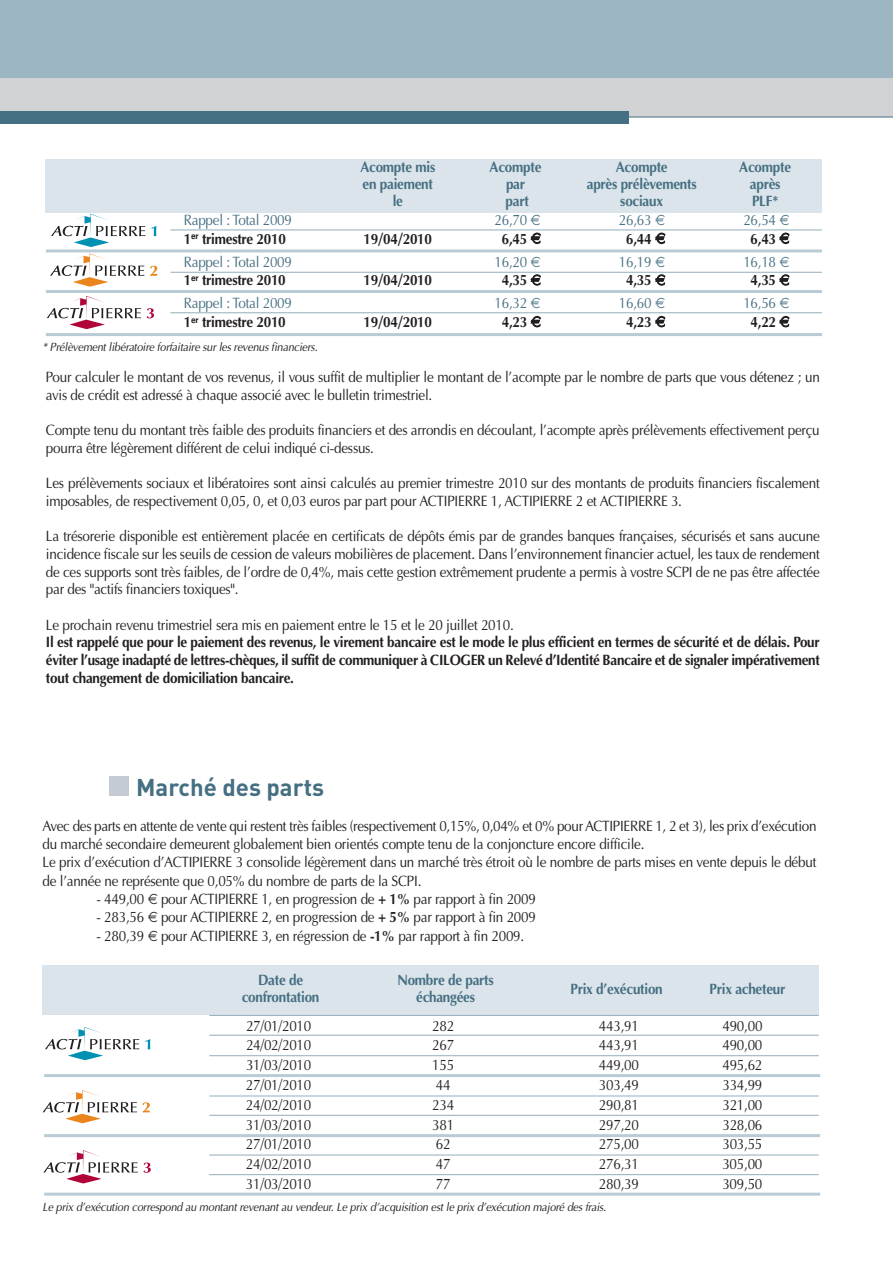
<style>
.page{position:relative;width:893px;height:1263px;background:#fff}
.page>*{position:absolute;margin:0;border:0;box-sizing:border-box;transform-origin:0 0}
.t1{font:700 24px "DIN";color:#456f82}
.t2{font:15px/17.7px "Optima";letter-spacing:-.02em;color:#231f20;scale:.9 1}
.t3{font:700 15px/17.7px "Optima";letter-spacing:-.02em;color:#231f20;text-align:justify;scale:.9 1}
.t4{font:700 15px "Optima";letter-spacing:-.015em;color:#456f82;scale:.9 1}
.t5{font:15px "Optima";letter-spacing:-.02em;color:#456f82;scale:.9 1}
.t6{font:italic 12px "Optima";letter-spacing:-.015em;color:#231f20;scale:.9 1}
.s1{font-weight:700}
</style>
<div class="page">
<div style="left:43px;top:965px;width:776px;height:49px;background:#dbe4ea"></div>
<div style="left:0;top:0;width:893px;height:80px;background:#9bb5c3"></div>
<div style="left:0;top:78px;width:893px;height:38px;background:#d1d2d4"></div>
<hr style="left:0;top:117px;width:893px;height:1px;background:#456f82">
<div style="left:0;top:111px;width:629px;height:12px;background:#456f82"></div>
<div style="left:46px;top:159px;width:776px;height:53px;background:#dbe4ea"></div>
<hr style="left:46px;top:249px;width:776px;height:3px;background:#b9ccd6">
<hr style="left:46px;top:290px;width:776px;height:3px;background:#b9ccd6">
<hr style="left:170px;top:230px;width:652px;height:1px;background:#93aebc">
<hr style="left:170px;top:272px;width:652px;height:1px;background:#93aebc">
<hr style="left:170px;top:312px;width:652px;height:1px;background:#93aebc">
<hr style="left:46px;top:333px;width:776px;height:3px;background:#b9ccd6">
<svg style="left:150px;top:266px;width:7px;height:10px"></svg>
<svg style="left:50px;top:253px;width:94px;height:34px"></svg>
<svg style="left:147px;top:308px;width:7px;height:10px"></svg>
<svg style="left:47px;top:296px;width:94px;height:33px"></svg>
<svg style="left:151px;top:226px;width:5px;height:10px"></svg>
<svg style="left:51px;top:214px;width:94px;height:33px"></svg>
<hr style="left:44px;top:1074px;width:776px;height:3px;background:#b9ccd6">
<hr style="left:44px;top:1134px;width:776px;height:3px;background:#b9ccd6">
<hr style="left:44px;top:1192px;width:776px;height:3px;background:#b9ccd6">
<svg style="left:43px;top:1090px;width:107px;height:33px"></svg>
<svg style="left:43px;top:1150px;width:108px;height:33px"></svg>
<svg style="left:145px;top:1039px;width:5px;height:10px"></svg>
<svg style="left:45px;top:1027px;width:94px;height:33px"></svg>
<hr style="left:209px;top:1055px;width:610px;height:1px;background:#93aebc">
<hr style="left:209px;top:1035px;width:610px;height:1px;background:#93aebc">
<hr style="left:209px;top:1095px;width:610px;height:1px;background:#93aebc">
<hr style="left:209px;top:1115px;width:610px;height:1px;background:#93aebc">
<hr style="left:209px;top:1155px;width:610px;height:1px;background:#93aebc">
<hr style="left:209px;top:1174px;width:610px;height:1px;background:#93aebc">
<hr style="left:209px;top:1015px;width:610px;height:1px;background:#93aebc">
<div style="left:110px;top:777px;width:19px;height:19px;background:#c5cbd2"></div>
<p class="t4" style="left:360px;top:158px;width:85px">Acompte mis</p>
<p class="t4" style="left:490px;top:158px;width:59px">Acompte</p>
<p class="t4" style="left:616px;top:158px;width:59px">Acompte</p>
<p class="t4" style="left:739px;top:158px;width:59px">Acompte</p>
<p class="t4" style="left:363px;top:175px;width:80px">en paiement</p>
<p class="t4" style="left:506px;top:175px;width:23px">par</p>
<p class="t4" style="left:587px;top:175px;width:124px">après prélèvements</p>
<p class="t4" style="left:750px;top:175px;width:35px">après</p>
<p class="t4" style="left:393px;top:192px;width:13px">le</p>
<p class="t4" style="left:506px;top:192px;width:27px">part</p>
<p class="t4" style="left:620px;top:192px;width:49px">sociaux</p>
<p class="t4" style="left:752px;top:192px;width:31px">PLF*</p>
<p class="t5" style="left:184px;top:211px;width:122px">Rappel : Total 2009</p>
<p class="t5" style="left:494px;top:211px;width:38px">26,70</p>
<p class="t5" style="left:619px;top:211px;width:38px">26,63</p>
<p class="t5" style="left:743px;top:211px;width:38px">26,54</p>
<p class="t3" style="left:184px;top:229px;width:115px">1<sup>er</sup> trimestre 2010</p>
<p class="t3" style="left:364px;top:229px;width:77px">19/04/2010</p>
<p class="t3" style="left:502px;top:229px;width:30px">6,45</p>
<p class="t3" style="left:626px;top:229px;width:30px">6,44</p>
<p class="t3" style="left:751px;top:229px;width:30px">6,43</p>
<p class="t5" style="left:184px;top:253px;width:122px">Rappel : Total 2009</p>
<p class="t5" style="left:494px;top:253px;width:38px">16,20</p>
<p class="t5" style="left:619px;top:253px;width:38px">16,19</p>
<p class="t5" style="left:743px;top:253px;width:38px">16,18</p>
<p class="t3" style="left:184px;top:271px;width:115px">1<sup>er</sup> trimestre 2010</p>
<p class="t3" style="left:364px;top:271px;width:77px">19/04/2010</p>
<p class="t3" style="left:502px;top:271px;width:30px">4,35</p>
<p class="t3" style="left:626px;top:271px;width:30px">4,35</p>
<p class="t3" style="left:751px;top:271px;width:30px">4,35</p>
<p class="t5" style="left:184px;top:294px;width:122px">Rappel : Total 2009</p>
<p class="t5" style="left:494px;top:294px;width:38px">16,32</p>
<p class="t5" style="left:619px;top:294px;width:38px">16,60</p>
<p class="t5" style="left:743px;top:294px;width:38px">16,56</p>
<p class="t3" style="left:184px;top:313px;width:115px">1<sup>er</sup> trimestre 2010</p>
<p class="t3" style="left:364px;top:313px;width:77px">19/04/2010</p>
<p class="t3" style="left:502px;top:313px;width:30px">4,23</p>
<p class="t3" style="left:626px;top:313px;width:30px">4,23</p>
<p class="t3" style="left:751px;top:313px;width:30px">4,22</p>
<p class="t6" style="left:43px;top:340px;width:307px">* Prélèvement libératoire forfaitaire sur les revenus financiers.</p>
<p class="t2" style="left:46px;top:368px;width:861px">Pour calculer le montant de vos revenus, il vous suffit de multiplier le montant de l’acompte par le nombre de parts que vous détenez ; un avis de crédit est adressé à chaque associé avec le bulletin trimestriel.</p>
<p class="t2" style="left:46px;top:421px;width:861px">Compte tenu du montant très faible des produits financiers et des arrondis en découlant, l’acompte après prélèvements effectivement perçu pourra être légèrement différent de celui indiqué ci-dessus.</p>
<p class="t2" style="left:46px;top:474px;width:861px">Les prélèvements sociaux et libératoires sont ainsi calculés au premier trimestre 2010 sur des montants de produits financiers fiscalement imposables, de respectivement 0,05, 0, et 0,03 euros par part pour ACTIPIERRE 1, ACTIPIERRE 2 et ACTIPIERRE 3.</p>
<p class="t2" style="left:46px;top:527px;width:861px;text-align:justify">La trésorerie disponible est entièrement placée en certificats de dépôts émis par de grandes banques françaises, sécurisés et sans aucune incidence fiscale sur les seuils de cession de valeurs mobilières de placement. Dans l’environnement financier actuel, les taux de rendement de ces supports sont très faibles, de l’ordre de 0,4%, mais cette gestion extrêmement prudente a permis à vostre SCPI de ne pas être affectée par des "actifs financiers toxiques".</p>
<p class="t2" style="left:46px;top:616px;width:521px">Le prochain revenu trimestriel sera mis en paiement entre le 15 et le 20 juillet 2010.</p>
<p class="t3" style="left:46px;top:633px;width:861px">Il est rappelé que pour le paiement des revenus, le virement bancaire est le mode le plus efficient en termes de sécurité et de délais. Pour éviter l’usage inadapté de lettres-chèques, il suffit de communiquer à CILOGER un Relevé d’Identité Bancaire et de signaler impérativement tout changement de domiciliation bancaire.</p>
<h1 class="t1" style="left:136px;top:773px;width:190px">Marché des parts</h1>
<p class="t2" style="left:43px;top:816px;width:862px;line-height:18.3px">Avec des parts en attente de vente qui restent très faibles (respectivement 0,15%, 0,04% et 0% pour ACTIPIERRE 1, 2 et 3), les prix d’exécution du marché secondaire demeurent globalement bien orientés compte tenu de la conjoncture encore difficile.<br>Le prix d’exécution d’ACTIPIERRE 3 consolide légèrement dans un marché très étroit où le nombre de parts mises en vente depuis le début de l’année ne représente que 0,05% du nombre de parts de la SCPI.</p>
<p class="t2" style="left:97px;top:890px;width:490px">- 449,00 pour ACTIPIERRE 1, en progression de <span class="s1">+ 1%</span> par rapport à fin 2009</p>
<p class="t2" style="left:97px;top:908px;width:490px">- 283,56 pour ACTIPIERRE 2, en progression de <span class="s1">+ 5%</span> par rapport à fin 2009</p>
<p class="t2" style="left:97px;top:927px;width:477px">- 280,39 pour ACTIPIERRE 3, en régression de <span class="s1">-1%</span> par rapport à fin 2009.</p>
<p class="t4" style="left:258px;top:971px;width:52px">Date de</p>
<p class="t4" style="left:397px;top:971px;width:109px">Nombre de parts</p>
<p class="t4" style="left:570px;top:980px;width:104px">Prix d’exécution</p>
<p class="t4" style="left:710px;top:980px;width:86px">Prix acheteur</p>
<p class="t4" style="left:242px;top:988px;width:88px">confrontation</p>
<p class="t4" style="left:416px;top:988px;width:67px">échangées</p>
<p class="t2" style="left:246px;top:1016px;width:74px">27/01/2010</p>
<p class="t2" style="left:432px;top:1016px;width:26px">282</p>
<p class="t2" style="left:599px;top:1016px;width:46px">443,91</p>
<p class="t2" style="left:722px;top:1016px;width:46px">490,00</p>
<p class="t2" style="left:246px;top:1036px;width:74px">24/02/2010</p>
<p class="t2" style="left:432px;top:1036px;width:26px">267</p>
<p class="t2" style="left:599px;top:1036px;width:46px">443,91</p>
<p class="t2" style="left:722px;top:1036px;width:46px">490,00</p>
<p class="t2" style="left:246px;top:1056px;width:74px">31/03/2010</p>
<p class="t2" style="left:432px;top:1056px;width:26px">155</p>
<p class="t2" style="left:599px;top:1056px;width:46px">449,00</p>
<p class="t2" style="left:722px;top:1056px;width:46px">495,62</p>
<p class="t2" style="left:246px;top:1076px;width:74px">27/01/2010</p>
<p class="t2" style="left:436px;top:1076px;width:18px">44</p>
<p class="t2" style="left:599px;top:1076px;width:46px">303,49</p>
<p class="t2" style="left:722px;top:1076px;width:46px">334,99</p>
<p class="t2" style="left:246px;top:1096px;width:74px">24/02/2010</p>
<p class="t2" style="left:432px;top:1096px;width:26px">234</p>
<p class="t2" style="left:599px;top:1096px;width:46px">290,81</p>
<p class="t2" style="left:722px;top:1096px;width:46px">321,00</p>
<p class="t2" style="left:246px;top:1115px;width:74px">31/03/2010</p>
<p class="t2" style="left:432px;top:1115px;width:26px">381</p>
<p class="t2" style="left:599px;top:1115px;width:46px">297,20</p>
<p class="t2" style="left:722px;top:1115px;width:46px">328,06</p>
<p class="t2" style="left:246px;top:1135px;width:74px">27/01/2010</p>
<p class="t2" style="left:436px;top:1135px;width:18px">62</p>
<p class="t2" style="left:599px;top:1135px;width:46px">275,00</p>
<p class="t2" style="left:722px;top:1135px;width:46px">303,55</p>
<p class="t2" style="left:246px;top:1155px;width:74px">24/02/2010</p>
<p class="t2" style="left:436px;top:1155px;width:18px">47</p>
<p class="t2" style="left:599px;top:1155px;width:46px">276,31</p>
<p class="t2" style="left:722px;top:1155px;width:46px">305,00</p>
<p class="t2" style="left:246px;top:1175px;width:74px">31/03/2010</p>
<p class="t2" style="left:436px;top:1175px;width:18px">77</p>
<p class="t2" style="left:599px;top:1175px;width:46px">280,39</p>
<p class="t2" style="left:722px;top:1175px;width:46px">309,50</p>
<p class="t6" style="left:43px;top:1200px;width:628px">Le prix d’exécution correspond au montant revenant au vendeur. Le prix d’acquisition est le prix d’exécution majoré des frais.</p>
</div>
